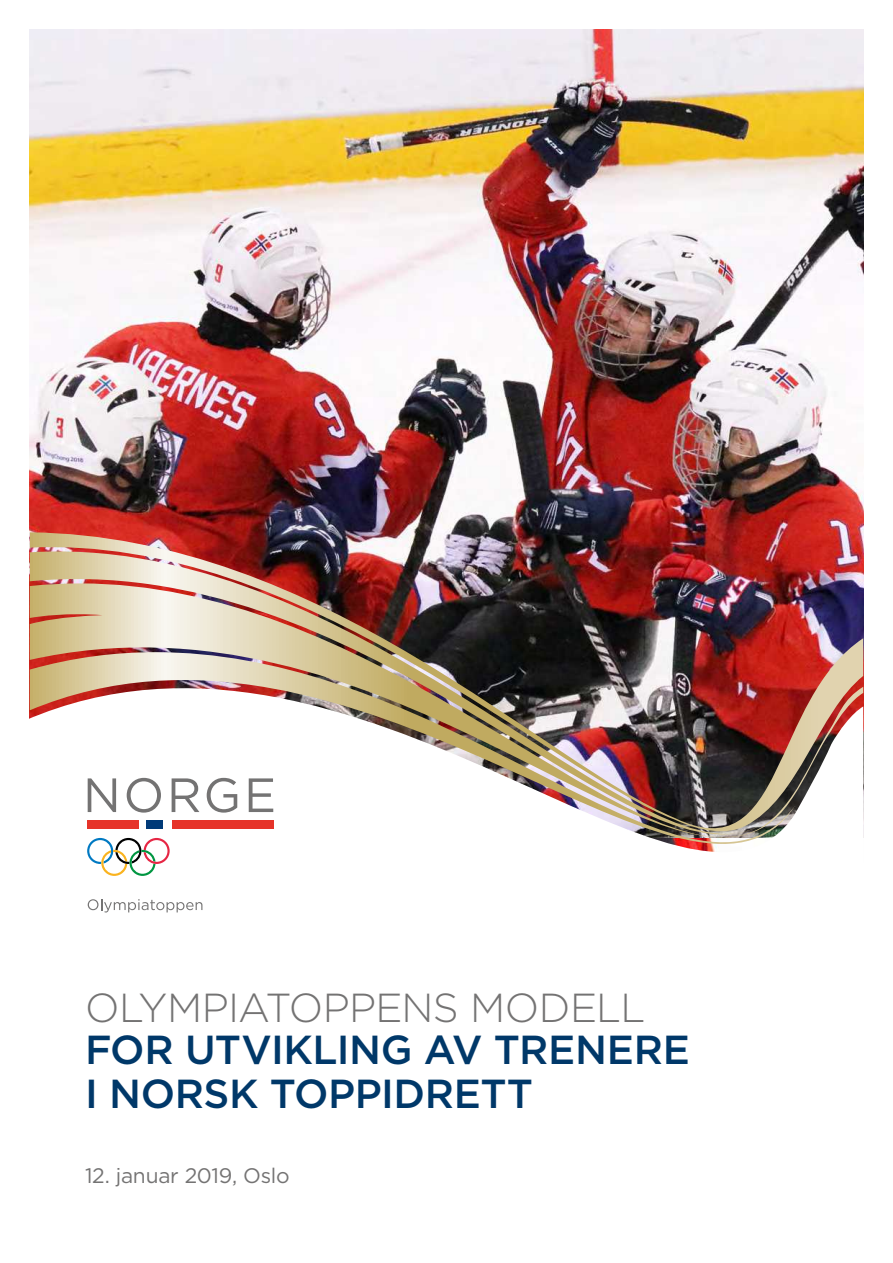
<style>
.page{position:relative;width:893px;height:1263px;background:#fff}
.page>*{position:absolute;margin:0;border:0;box-sizing:border-box;transform-origin:0 0}
.t1{font:500 40.5px/43.5px "Gotham";letter-spacing:-.01em;color:#003869}
.t2{font:300 40.5px "Gotham";letter-spacing:-.02em;color:#747373}
.t3{font:21px "Gotham";letter-spacing:-.015em;color:#747373}
</style>
<div class="page">
<img style="left:30px;top:30px;width:833px;height:502px">
<img style="left:30px;top:532px;width:833px;height:44px">
<img style="left:30px;top:576px;width:833px;height:334px">
<div style="left:133px;top:821px;width:46px;height:8px;background:#fff"></div>
<div style="left:87px;top:821px;width:51px;height:8px;background:#e63329"></div>
<div style="left:172px;top:821px;width:102px;height:8px;background:#e63329"></div>
<div style="left:146px;top:821px;width:17px;height:8px;background:#003a78"></div>
<svg style="left:88px;top:778px;width:28px;height:34px"></svg>
<svg style="left:127px;top:778px;width:34px;height:35px"></svg>
<svg style="left:172px;top:778px;width:27px;height:34px"></svg>
<svg style="left:207px;top:778px;width:30px;height:35px"></svg>
<svg style="left:249px;top:778px;width:24px;height:34px"></svg>
<svg style="left:88px;top:899px;width:114px;height:13px"></svg>
<svg style="left:87px;top:838px;width:83px;height:38px"></svg>
<p class="t2" style="left:85px;top:982px;width:562px">OLYMPIATOPPENS MODELL</p>
<p class="t1" style="left:85px;top:1028px;width:606px">FOR UTVIKLING AV TRENERE<br>I NORSK TOPPIDRETT</p>
<p class="t3" style="left:85px;top:1162px;width:206px">12. januar 2019, Oslo</p>
</div>
